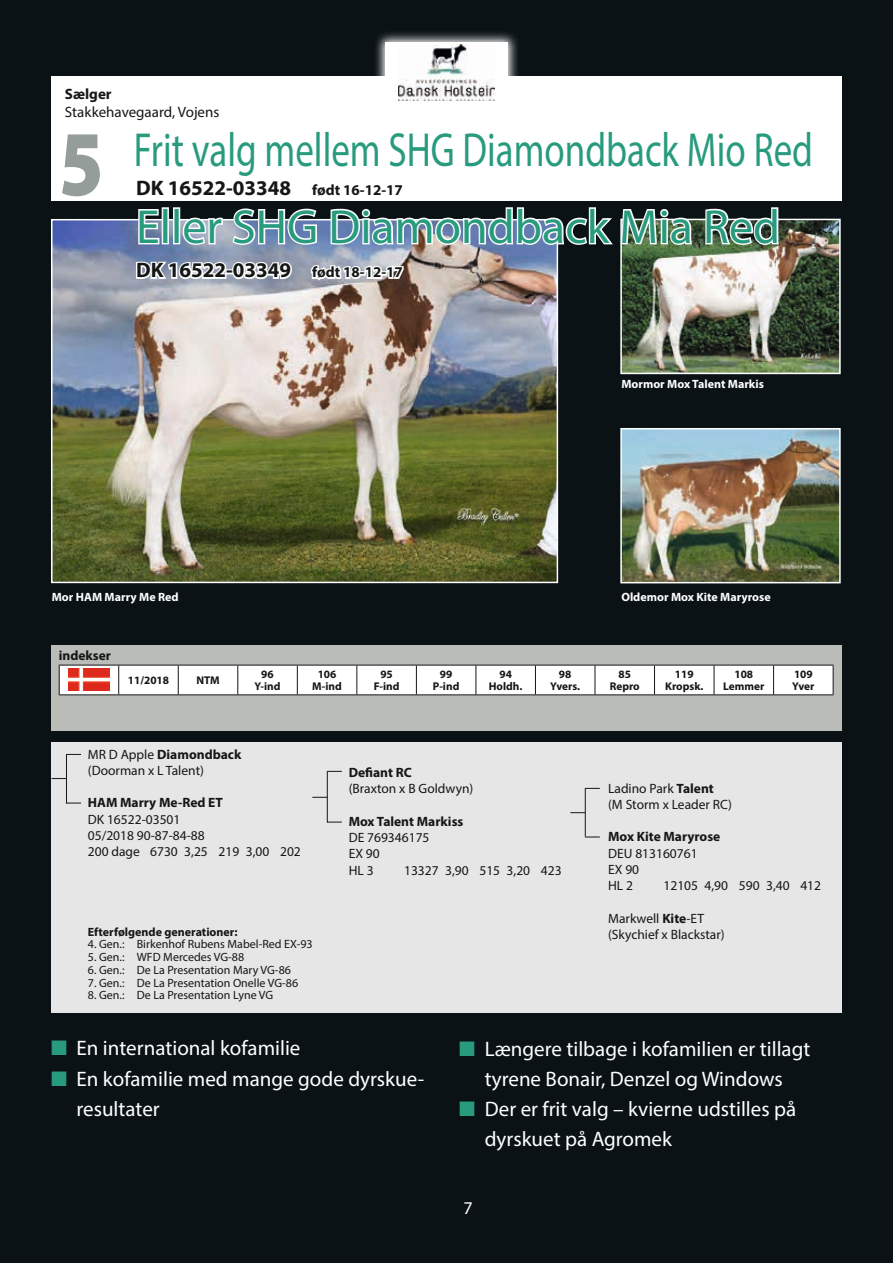
<style>
.page{position:relative;width:893px;height:1263px;background:#0a1216}
.page>*{position:absolute;margin:0;border:0;box-sizing:border-box;transform-origin:0 0}
.t1{font:900 93.6px "Myriad Pro";color:#949d9a;scale:.83 1}
.t2{font:48px "Myriad Pro";color:#289b7e;scale:.77 1}
.t3{font:48px "Myriad Pro";color:#289b7e}
.t4{font:21px/30px "Myriad Pro";color:#fff}
.t5{font:700 21px "Myriad Pro";color:#151616}
.t6{font:18px "Myriad Pro";color:#fff}
.t7{font:15px "Myriad Pro";color:#151616}
.t8{font:700 15px "Myriad Pro";color:#151616}
.t9{font:13.5px/16.2px "Myriad Pro";color:#151616}
.t10{font:700 13.5px "Myriad Pro";color:#151616}
.t11{font:12px "Myriad Pro";color:#151616}
.t12{font:700 12px "Myriad Pro";color:#fff}
.t13{font:700 12px "Myriad Pro";color:#151616}
.t14{font:700 11.25px/12px "Myriad Pro";color:#151616;text-align:center}
.s1{font-size:15px}
.s2{font-weight:700}
.s3{color:#289b7e}
</style>
<div class="page">
<div style="left:51px;top:77px;width:791px;height:124px;background:#fff"></div>
<svg style="left:374px;top:33px;width:145px;height:44px;background:#5a6062"></svg>
<div style="left:385px;top:43px;width:123px;height:60px;background:#fff"></div>
<img style="left:398px;top:45px;width:97px;height:55px">
<div style="left:51px;top:742px;width:791px;height:270px;background:#e6e6e7"></div>
<hr style="left:66px;top:754px;width:1px;height:49px;background:#151616">
<svg style="left:66px;top:754px;width:15px;height:1px"></svg>
<svg style="left:66px;top:803px;width:15px;height:1px"></svg>
<svg style="left:52px;top:778px;width:14px;height:1px"></svg>
<hr style="left:327px;top:771px;width:1px;height:51px;background:#151616">
<svg style="left:327px;top:771px;width:15px;height:1px"></svg>
<svg style="left:327px;top:822px;width:15px;height:1px"></svg>
<svg style="left:312px;top:797px;width:15px;height:1px"></svg>
<hr style="left:585px;top:788px;width:1px;height:49px;background:#151616">
<svg style="left:585px;top:788px;width:15px;height:1px"></svg>
<svg style="left:585px;top:837px;width:15px;height:1px"></svg>
<svg style="left:570px;top:812px;width:15px;height:1px"></svg>
<div style="left:51px;top:645px;width:791px;height:86px;background:#babcb8"></div>
<svg style="left:59px;top:665px;width:775px;height:30px;background:#f5f4f4"></svg>
<hr style="left:59px;top:694px;width:60px;height:1px;background:#151616">
<hr style="left:119px;top:694px;width:59px;height:1px;background:#151616">
<hr style="left:178px;top:694px;width:60px;height:1px;background:#151616">
<hr style="left:238px;top:694px;width:59px;height:1px;background:#151616">
<hr style="left:297px;top:694px;width:60px;height:1px;background:#151616">
<hr style="left:357px;top:694px;width:59px;height:1px;background:#151616">
<hr style="left:416px;top:694px;width:60px;height:1px;background:#151616">
<hr style="left:476px;top:694px;width:59px;height:1px;background:#151616">
<hr style="left:535px;top:694px;width:60px;height:1px;background:#151616">
<hr style="left:595px;top:694px;width:59px;height:1px;background:#151616">
<hr style="left:654px;top:694px;width:60px;height:1px;background:#151616">
<hr style="left:714px;top:694px;width:60px;height:1px;background:#151616">
<hr style="left:774px;top:694px;width:59px;height:1px;background:#151616">
<img style="left:68px;top:668px;width:42px;height:22px">
<img style="left:54px;top:222px;width:501px;height:358px">
<div style="left:51px;top:219px;width:507px;height:364px;border:2px solid #fff"></div>
<img style="left:623px;top:222px;width:215px;height:149px">
<div style="left:620px;top:219px;width:221px;height:155px;border:2px solid #fff"></div>
<img style="left:623px;top:431px;width:215px;height:149px">
<div style="left:620px;top:428px;width:221px;height:155px;border:2px solid #fff"></div>
<svg style="left:704px;top:207px;width:76px;height:39px"></svg>
<img style="left:134px;top:207px;width:560px;height:79px">
<p class="t8" style="left:65px;top:84px;width:48px">Sælger</p>
<p class="t7" style="left:65px;top:102px;width:156px">Stakkehavegaard, Vojens</p>
<h2 class="t2" style="left:134px;top:121px;width:883px">Frit valg mellem SHG Diamondback Mio Red</h2>
<h3 class="t5" style="left:136px;top:174px;width:268px">DK 16522-03348 <span class="s1">født 16-12-17</span></h3>
<h1 class="t1" style="left:59px;top:101px;width:55px">5</h1>
<h2 class="t3" style="left:136px;top:197px;width:646px">Eller SHG Diamondback Mia Red</h2>
<h3 class="t5" style="left:136px;top:257px;width:268px">DK 16522-03349 <span class="s1">født 18-12-17</span></h3>
<p class="t12" style="left:52px;top:589px;width:128px">Mor HAM Marry Me Red</p>
<p class="t10" style="left:59px;top:647px;width:54px">indekser</p>
<p class="t12" style="left:621px;top:377px;width:144px">Mormor Mox Talent Markis</p>
<p class="t12" style="left:621px;top:589px;width:151px">Oldemor Mox Kite Maryrose</p>
<p class="t14" style="left:128px;top:674px;width:43px">11/2018</p>
<p class="t14" style="left:196px;top:674px;width:25px">NTM</p>
<p class="t14" style="left:255px;top:668px;width:28px">96<br>Y-ind</p>
<p class="t14" style="left:312px;top:668px;width:31px">106<br>M-ind</p>
<p class="t14" style="left:374px;top:668px;width:27px">95<br>F-ind</p>
<p class="t14" style="left:433px;top:668px;width:28px">99<br>P-ind</p>
<p class="t14" style="left:489px;top:668px;width:35px">94<br>Holdh.</p>
<p class="t14" style="left:550px;top:668px;width:31px">98<br>Yvers.</p>
<p class="t14" style="left:610px;top:668px;width:32px">85<br>Repro</p>
<p class="t14" style="left:665px;top:668px;width:40px">119<br>Kropsk.</p>
<p class="t14" style="left:723px;top:668px;width:43px">108<br>Lemmer</p>
<p class="t14" style="left:792px;top:668px;width:24px;text-align:left">109<br>Yver</p>
<p class="t9" style="left:88px;top:746px;width:155px">MR D Apple <span class="s2">Diamondback </span>(Doorman x L Talent)</p>
<p class="t10" style="left:88px;top:794px;width:137px">HAM Marry Me-Red ET</p>
<p class="t9" style="left:88px;top:811px;width:215px">DK 16522-03501<br>05/2018 90-87-84-88<br>200 dage 6730 3,25 219 3,00 202</p>
<p class="t10" style="left:349px;top:764px;width:65px">Defiant RC</p>
<p class="t9" style="left:349px;top:781px;width:126px">(Braxton x B Goldwyn)</p>
<p class="t10" style="left:349px;top:812px;width:116px">Mox Talent Markiss</p>
<p class="t9" style="left:349px;top:829px;width:82px">DE 769346175<br>EX 90<br>HL 3</p>
<p class="t9" style="left:404px;top:862px;width:159px">13327 3,90 515 3,20 423</p>
<p class="t9" style="left:608px;top:780px;width:125px">Ladino Park <span class="s2">Talent<br></span>(M Storm x Leader RC)</p>
<p class="t10" style="left:608px;top:828px;width:114px">Mox Kite Maryrose</p>
<p class="t9" style="left:608px;top:845px;width:91px">DEU 813160761<br>EX 90<br>HL 2</p>
<p class="t9" style="left:663px;top:877px;width:159px">12105 4,90 590 3,40 412</p>
<p class="t9" style="left:608px;top:910px;width:97px">Markwell <span class="s2">Kite</span>-ET</p>
<p class="t13" style="left:88px;top:924px;width:151px">Efterfølgende generationer:</p>
<p class="t9" style="left:608px;top:926px;width:118px">(Skychief x Blackstar)</p>
<p class="t11" style="left:88px;top:937px;width:226px">4. Gen.: Birkenhof Rubens Mabel-Red EX-93</p>
<p class="t11" style="left:88px;top:950px;width:158px">5. Gen.: WFD Mercedes VG-88</p>
<p class="t11" style="left:88px;top:962px;width:205px">6. Gen.: De La Presentation Mary VG-86</p>
<p class="t11" style="left:88px;top:975px;width:212px">7. Gen.: De La Presentation Onelle VG-86</p>
<p class="t11" style="left:88px;top:988px;width:187px">8. Gen.: De La Presentation Lyne VG</p>
<h3 class="t4" style="left:51px;top:1033px;width:251px"><span class="s3">■</span> En international kofamilie</h3>
<h3 class="t4" style="left:77px;top:1063px;width:349px;text-indent:-26px"><span class="s3">■</span> En kofamilie med mange gode dyrskue&shy;resultater</h3>
<h3 class="t4" style="left:459px;top:1033px;width:353px;text-align:center"><span class="s3">■</span> Længere tilbage i kofamilien er tillagt tyrene Bonair, Denzel og Windows</h3>
<h3 class="t4" style="left:485px;top:1093px;width:313px;text-indent:-26px"><span class="s3">■</span> Der er frit valg – kvierne udstilles på dyrskuet på Agromek</h3>
<h3 class="t6" style="left:463px;top:1196px;width:11px">7</h3>
</div>
